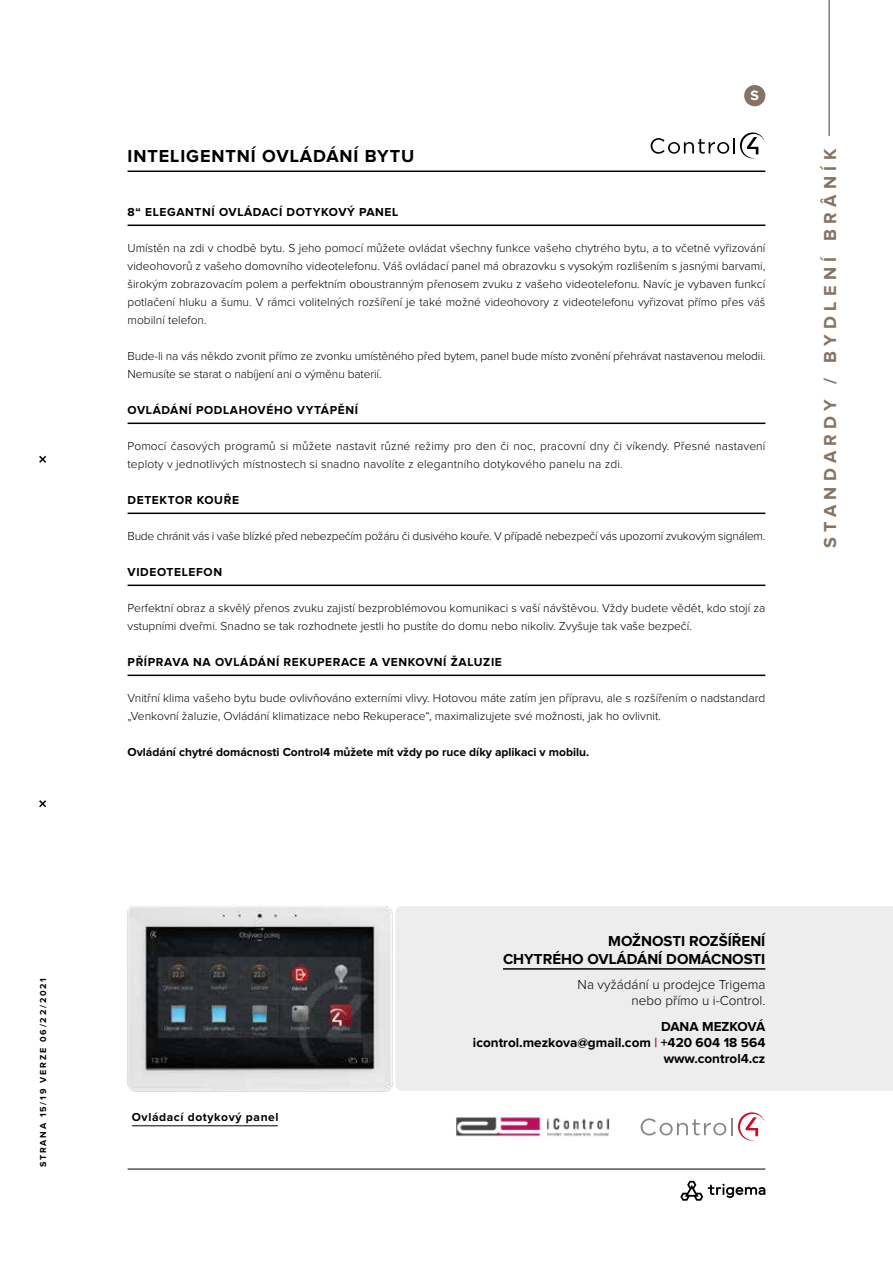
<style>
.page{position:relative;width:893px;height:1263px;background:#fff}
.page>*{position:absolute;margin:0;border:0;box-sizing:border-box;transform-origin:0 0}
.t1{font:700 18px "Proxima Nova";letter-spacing:.05em;color:#000}
.t2{font:700 18px "Proxima Nova";letter-spacing:.3em;color:#857465}
.t3{font:700 15px/18px "Proxima Nova";color:#000;text-align:right}
.t4{font:700 14.1px "Proxima Nova";color:#fff}
.t5{font:700 13.5px/16.2px "Proxima Nova";color:#000;text-align:right}
.t6{font:300 13.5px/16.2px "Proxima Nova";color:#000;text-align:right}
.t7{font:300 12px/18px "Proxima Nova";color:#000}
.t8{font:700 12px "Proxima Nova";letter-spacing:.05em;color:#000}
.t9{font:300 12px "Proxima Nova";letter-spacing:-.02em;color:#000}
.t10{font:700 12px "Proxima Nova";color:#000}
.t11{font:700 9px "Proxima Nova";letter-spacing:.2em;color:#000}
.s1{color:#c70f29}
</style>
<div class="page">
<hr style="left:828px;top:0;width:2px;height:136px;background:#857465">
<div style="left:744px;top:85px;width:21px;height:21px;background:#857465;border-radius:50%"></div>
<hr style="left:128px;top:1169px;width:637px;height:1px;background:#000">
<svg style="left:39px;top:455px;width:7px;height:8px"></svg>
<svg style="left:39px;top:800px;width:7px;height:8px"></svg>
<svg style="left:680px;top:1181px;width:85px;height:20px"></svg>
<div style="left:395px;top:906px;width:498px;height:185px;background:#ededed"></div>
<hr style="left:503px;top:968px;width:262px;height:2px;background:#000">
<hr style="left:128px;top:171px;width:637px;height:1px;background:#000">
<hr style="left:128px;top:225px;width:637px;height:1px;background:#000">
<hr style="left:128px;top:423px;width:637px;height:1px;background:#000">
<hr style="left:128px;top:513px;width:637px;height:1px;background:#000">
<hr style="left:128px;top:585px;width:637px;height:1px;background:#000">
<hr style="left:128px;top:675px;width:637px;height:1px;background:#000">
<svg style="left:651px;top:132px;width:114px;height:27px"></svg>
<img style="left:456px;top:1117px;width:153px;height:20px">
<svg style="left:641px;top:1112px;width:124px;height:29px"></svg>
<img style="left:127px;top:906px;width:266px;height:186px">
<hr style="left:132px;top:1125px;width:146px;height:1px;background:#000">
<p class="t11" style="left:39px;top:1167px;width:191px;rotate:-90deg">STRANA 15/19 VERZE 06/22/2021</p>
<h1 class="t1" style="left:128px;top:148px;width:288px">INTELIGENTNÍ OVLÁDÁNÍ BYTU</h1>
<p class="t4" style="left:751px;top:89px;width:10px">S</p>
<p class="t8" style="left:128px;top:207px;width:272px">8“ ELEGANTNÍ OVLÁDACÍ DOTYKOVÝ PANEL</p>
<p class="t7" style="left:128px;top:240px;width:639px;text-align:justify">Umístěn na zdi v chodbě bytu. S jeho pomocí můžete ovládat všechny funkce vašeho chytrého bytu, a to včetně vyřizování videohovorů z vašeho domovního videotelefonu. Váš ovládací panel má obrazovku s vysokým rozlišením s jasnými barvami, širokým zobrazovacím polem a perfektním oboustranným přenosem zvuku z vašeho videotelefonu. Navíc je vybaven funkcí potlačení hluku a šumu. V rámci volitelných rozšíření je také možné videohovory z videotelefonu vyřizovat přímo přes váš mobilní telefon.</p>
<p class="t7" style="left:128px;top:348px;width:639px">Bude-li na vás někdo zvonit přímo ze zvonku umístěného před bytem, panel bude místo zvonění přehrávat nastavenou melodii.<br>Nemusíte se starat o nabíjení ani o výměnu baterií.</p>
<p class="t8" style="left:128px;top:405px;width:232px">OVLÁDÁNÍ PODLAHOVÉHO VYTÁPĚNÍ</p>
<p class="t7" style="left:128px;top:438px;width:639px">Pomocí časových programů si můžete nastavit různé režimy pro den či noc, pracovní dny či víkendy. Přesné nastavení teploty v jednotlivých místnostech si snadno navolíte z elegantního dotykového panelu na zdi.</p>
<p class="t8" style="left:128px;top:495px;width:113px">DETEKTOR KOUŘE</p>
<p class="t9" style="left:128px;top:531px;width:639px">Bude chránit vás i vaše blízké před nebezpečím požáru či dusivého kouře. V případě nebezpečí vás upozorní zvukovým signálem.</p>
<p class="t8" style="left:128px;top:567px;width:96px">VIDEOTELEFON</p>
<p class="t7" style="left:128px;top:600px;width:639px">Perfektní obraz a skvělý přenos zvuku zajistí bezproblémovou komunikaci s vaší návštěvou. Vždy budete vědět, kdo stojí za vstupními dveřmi. Snadno se tak rozhodnete jestli ho pustíte do domu nebo nikoliv. Zvyšuje tak vaše bezpečí.</p>
<p class="t8" style="left:128px;top:657px;width:376px">PŘÍPRAVA NA OVLÁDÁNÍ REKUPERACE A VENKOVNÍ ŽALUZIE</p>
<p class="t7" style="left:128px;top:690px;width:639px">Vnitřní klima vašeho bytu bude ovlivňováno externími vlivy. Hotovou máte zatím jen přípravu, ale s rozšířením o nadstandard „Venkovní žaluzie, Ovládání klimatizace nebo Rekuperace“, maximalizujete své možnosti, jak ho ovlivnit.</p>
<p class="t10" style="left:128px;top:747px;width:463px">Ovládání chytré domácnosti Control4 můžete mít vždy po ruce díky aplikaci v mobilu.</p>
<h1 class="t2" style="left:822px;top:548px;width:401px;rotate:-90deg">STANDARDY / BYDLENÍ BRÂNÍK</h1>
<p class="t8" style="left:132px;top:1111px;width:148px">Ovládací dotykový panel</p>
<p class="t3" style="left:503px;top:932px;width:264px">MOŽNOSTI ROZŠÍŘENÍ<br>CHYTRÉHO OVLÁDÁNÍ DOMÁCNOSTI</p>
<p class="t6" style="left:578px;top:977px;width:189px">Na vyžádání u prodejce Trigema nebo přímo u i-Control.</p>
<p class="t5" style="left:473px;top:1018px;width:294px">DANA MEZKOVÁ<br>icontrol.mezkova@gmail.com <span class="s1">|</span> +420 604 18 564 www.control4.cz</p>
</div>
